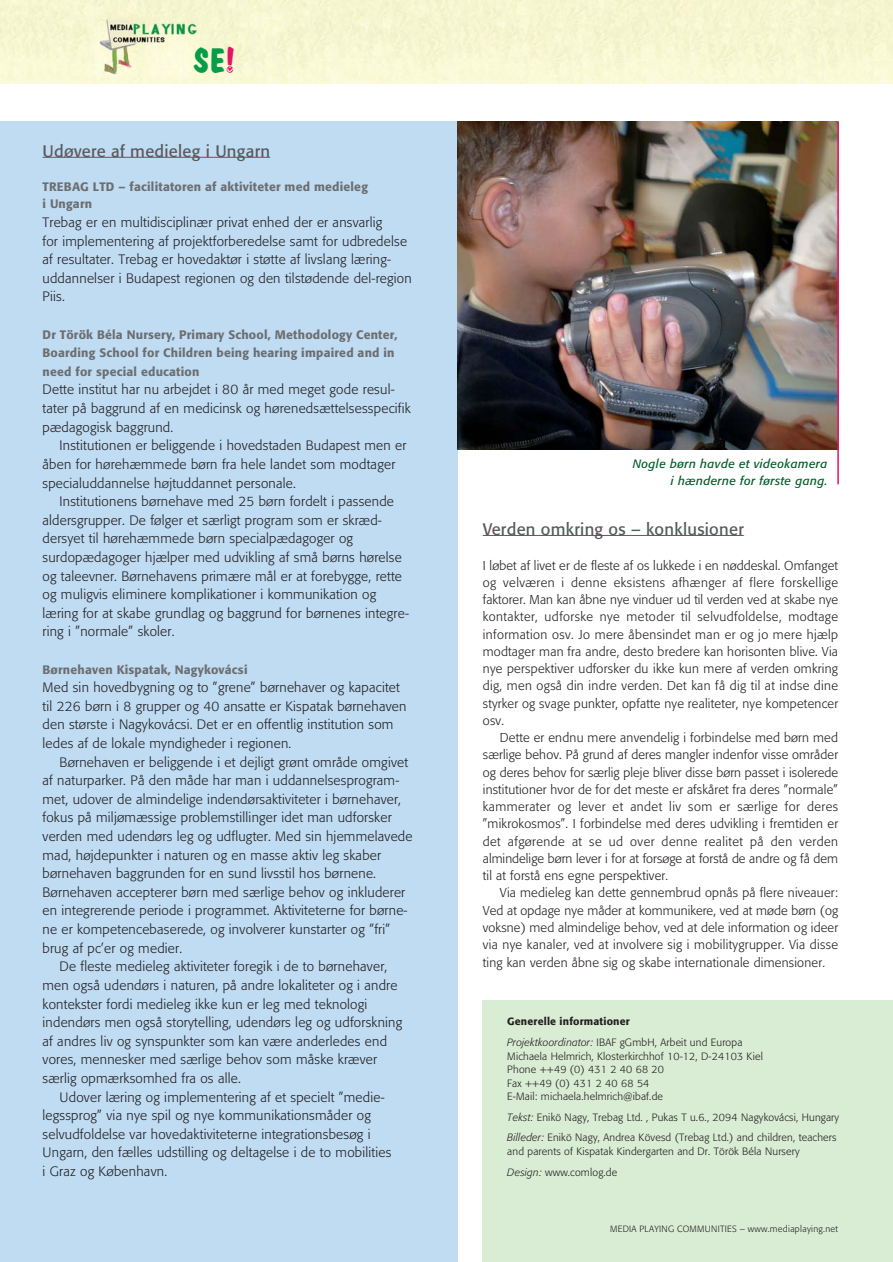
<style>
.page{position:relative;width:893px;height:1262px;background:#fff}
.page>*{position:absolute;margin:0;border:0;box-sizing:border-box;transform-origin:0 0}
.t1{font:34.65px "Dom Bold BT";color:#059d4a}
.t2{font:16.5px "Formata";letter-spacing:.015em;color:#58595b}
.t3{font:300 13.5px/18.6px "Formata";letter-spacing:.015em;color:#231f20}
.t4{font:300 12.75px/17.2px "Formata";letter-spacing:.015em;color:#231f20;text-align:justify}
.t5{font:500 12.15px/18.6px "Formata";letter-spacing:.015em;color:#6d6e70}
.t6{font:italic 12px/16.5px "Formata";letter-spacing:.03em;color:#005e28;text-align:right}
.t7{font:300 10.5px/20.7px "Formata";letter-spacing:.015em;color:#231f20}
.t8{font:300 9px "Formata";letter-spacing:.035em;color:#231f20}
.s1{color:#e41565}
.s2{font-weight:500}
.s3{font-style:italic}
</style>
<div class="page">
<img style="left:0;top:0;width:892px;height:84px">
<div style="left:483px;top:1000px;width:409px;height:262px;background:#d9ecd4"></div>
<div style="left:0;top:122px;width:457px;height:1140px;background:#bfdcf3"></div>
<hr style="left:43px;top:157px;width:227px;height:1px;background:#e41565">
<img style="left:457px;top:122px;width:380px;height:327px">
<hr style="left:483px;top:535px;width:260px;height:1px;background:#e41565">
<hr style="left:837px;top:122px;width:1px;height:362px;background:#e41565">
<svg style="left:227px;top:67px;width:6px;height:6px"></svg>
<h1 class="t1" style="left:193px;top:46px;width:43px">SE<span class="s1">!</span></h1>
<p class="t2" style="left:43px;top:144px;width:229px">Udøvere af medieleg i Ungarn</p>
<p class="t5" style="left:43px;top:179px;width:327px;line-height:17.1px">TREBAG LTD – facilitatoren af aktiviteter med medieleg i Ungarn</p>
<p class="t3" style="left:43px;top:214px;width:371px">Trebag er en multidisciplinær privat enhed der er ansvarlig<br>for implementering af projektforberedelse samt for udbredelse af resultater. Trebag er hovedaktør i støtte af livslang læring&shy;uddannelser i Budapest regionen og den tilstødende del-region Piis.</p>
<p class="t5" style="left:43px;top:326px;width:356px">Dr Török Béla Nursery, Primary School, Methodology Center,<br>Boarding School for Children being hearing impaired and in need for special education</p>
<p class="t3" style="left:43px;top:381px;width:369px">Dette institut har nu arbejdet i 80 år med meget gode resul&shy;tater på baggrund af en medicinsk og hørenedsættelsesspecifik pædagogisk baggrund.</p>
<p class="t3" style="left:43px;top:437px;width:365px;text-indent:17px">Institutionen er beliggende i hovedstaden Budapest men er åben for hørehæmmede børn fra hele landet som modtager specialuddannelse højtuddannet personale.</p>
<p class="t3" style="left:43px;top:493px;width:368px;text-indent:17px">Institutionens børnehave med 25 børn fordelt i passende aldersgrupper. De følger et særligt program som er skræd&shy;dersyet til hørehæmmede børn specialpædagoger og surdopædagoger hjælper med udvikling af små børns hørelse og taleevner. Børnehavens primære mål er at forebygge, rette og muligvis eliminere komplikationer i kommunikation og læring for at skabe grundlag og baggrund for børnenes integre&shy;ring i ”normale” skoler.</p>
<p class="t5" style="left:43px;top:661px;width:206px">Børnehaven Kispatak, Nagykovácsi</p>
<p class="t3" style="left:43px;top:679px;width:365px">Med sin hovedbygning og to ”grene” børnehaver og kapacitet til 226 børn i 8 grupper og 40 ansatte er Kispatak børnehaven den største i Nagykovácsi. Det er en offentlig institution som ledes af de lokale myndigheder i regionen.</p>
<p class="t3" style="left:60px;top:753px;width:350px">Børnehaven er beliggende i et dejligt grønt område omgivet</p>
<p class="t3" style="left:43px;top:772px;width:358px">af naturparker. På den måde har man i uddannelsesprogram-</p>
<p class="t3" style="left:43px;top:790px;width:360px">met, udover de almindelige indendørsaktiviteter i børnehaver,</p>
<p class="t3" style="left:43px;top:809px;width:350px">fokus på miljømæssige problemstillinger idet man udforsker</p>
<p class="t3" style="left:43px;top:828px;width:371px">verden med udendørs leg og udflugter. Med sin hjemmelavede</p>
<p class="t3" style="left:43px;top:846px;width:340px">mad, højdepunkter i naturen og en masse aktiv leg skaber</p>
<p class="t3" style="left:43px;top:865px;width:335px">børnehaven baggrunden for en sund livsstil hos børnene.</p>
<p class="t3" style="left:43px;top:883px;width:364px">Børnehaven accepterer børn med særlige behov og inkluderer</p>
<p class="t3" style="left:43px;top:902px;width:366px">en integrerende periode i programmet. Aktiviteterne for børne-</p>
<p class="t3" style="left:43px;top:921px;width:349px">ne er kompetencebaserede, og involverer kunstarter og ”fri”</p>
<p class="t3" style="left:43px;top:939px;width:141px">brug af pc’er og medier.</p>
<p class="t3" style="left:60px;top:958px;width:329px">De fleste medieleg aktiviteter foregik i de to børnehaver,</p>
<p class="t3" style="left:43px;top:976px;width:356px">men også udendørs i naturen, på andre lokaliteter og i andre</p>
<p class="t3" style="left:43px;top:995px;width:326px">kontekster fordi medieleg ikke kun er leg med teknologi</p>
<p class="t3" style="left:43px;top:1014px;width:361px">indendørs men også storytelling, udendørs leg og udforskning</p>
<p class="t3" style="left:43px;top:1032px;width:346px">af andres liv og synspunkter som kan være anderledes end</p>
<p class="t3" style="left:43px;top:1051px;width:336px">vores, mennesker med særlige behov som måske kræver</p>
<p class="t3" style="left:43px;top:1069px;width:200px">særlig opmærksomhed fra os alle.</p>
<p class="t3" style="left:60px;top:1088px;width:326px">Udover læring og implementering af et specielt ”medie-</p>
<p class="t3" style="left:43px;top:1107px;width:330px">legssprog” via nye spil og nye kommunikationsmåder og</p>
<p class="t3" style="left:43px;top:1125px;width:329px">selvudfoldelse var hovedaktiviteterne integrationsbesøg i</p>
<p class="t3" style="left:43px;top:1144px;width:350px">Ungarn, den fælles udstilling og deltagelse i de to mobilities</p>
<p class="t3" style="left:43px;top:1162px;width:126px">i Graz og København.</p>
<p class="t6" style="left:632px;top:456px;width:196px">Nogle børn havde et videokamera i hænderne for første gang.</p>
<p class="t2" style="left:483px;top:522px;width:262px">Verden omkring os – konklusioner</p>
<p class="t4" style="left:483px;top:557px;width:357px">I løbet af livet er de fleste af os lukkede i en nøddeskal. Omfanget og velværen i denne eksistens afhænger af flere forskellige faktorer. Man kan åbne nye vinduer ud til verden ved at skabe nye kontakter, udforske nye metoder til selvudfoldelse, modtage information osv. Jo mere åbensindet man er og jo mere hjælp modtager man fra andre, desto bredere kan horisonten blive. Via nye perspektiver udforsker du ikke kun mere af verden omkring dig, men også din indre verden. Det kan få dig til at indse dine styrker og svage punkter, opfatte nye realiteter, nye kompetencer osv.</p>
<p class="t4" style="left:483px;top:730px;width:357px;text-indent:17px">Dette er endnu mere anvendelig i forbindelse med børn med særlige behov. På grund af deres mangler indenfor visse områder og deres behov for særlig pleje bliver disse børn passet i isolerede institutioner hvor de for det meste er afskåret fra deres ”normale” kammerater og lever et andet liv som er særlige for deres ”mikrokosmos”. I forbindelse med deres udvikling i fremtiden er det afgørende at se ud over denne realitet på den verden almindelige børn lever i for at forsøge at forstå de andre og få dem til at forstå ens egne perspektiver.</p>
<p class="t4" style="left:483px;top:885px;width:357px;text-indent:17px">Via medieleg kan dette gennembrud opnås på flere niveauer:<br>Ved at opdage nye måder at kommunikere, ved at møde børn (og voksne) med almindelige behov, ved at dele information og ideer via nye kanaler, ved at involvere sig i mobilitygrupper. Via disse ting kan verden åbne sig og skabe internationale dimensioner.</p>
<p class="t7" style="left:507px;top:1012px;width:237px"><span class="s2">Generelle informationer<br></span><span class="s3">Projektkoordinator:</span> IBAF gGmbH, Arbeit und Europa</p>
<p class="t7" style="left:507px;top:1049px;width:257px;line-height:13.5px">Michaela Helmrich, Klosterkirchhof 10-12, D-24103 Kiel Phone ++49 (0) 431 2 40 68 20<br>Fax ++49 (0) 431 2 40 68 54<br>E-Mail: michaela.helmrich@ibaf.de</p>
<p class="t7" style="left:507px;top:1107px;width:333px"><span class="s3">Tekst:</span> Enikö Nagy, Trebag Ltd. , Pukas T u.6., 2094 Nagykovácsi, Hungary<br><span class="s3">Billeder:</span> Enikö Nagy, Andrea Kövesd (Trebag Ltd.) and children, teachers</p>
<p class="t7" style="left:507px;top:1141px;width:294px">and parents of Kispatak Kindergarten and Dr. Török Béla Nursery<br><span class="s3">Design:</span> www.comlog.de</p>
<p class="t8" style="left:610px;top:1224px;width:229px">MEDIA PLAYING COMMUNITIES – www.mediaplaying.net</p>
</div>
